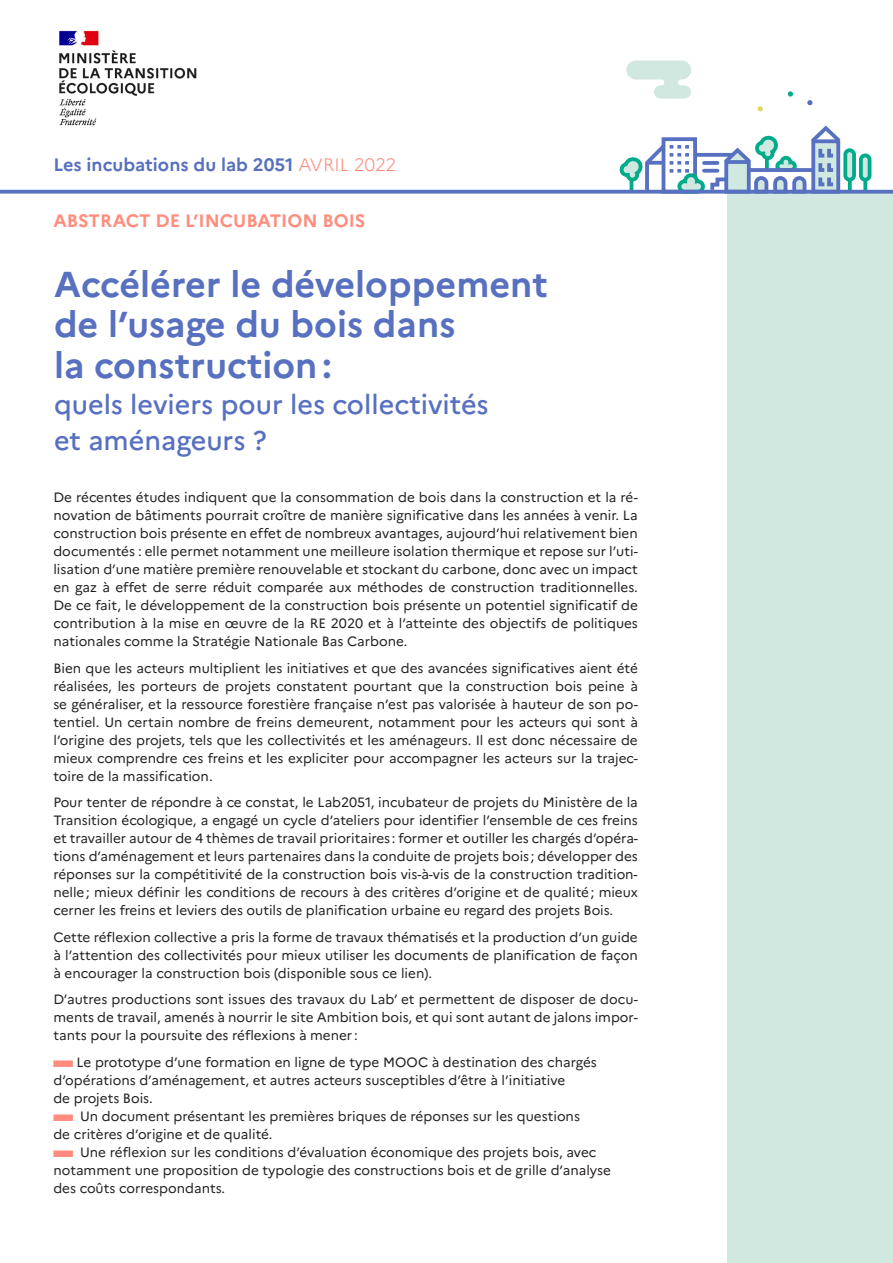
<style>
.page{position:relative;width:893px;height:1263px;background:#fff}
.page>*{position:absolute;margin:0;border:0;box-sizing:border-box;transform-origin:0 0}
.t1{font:700 36px/40.5px "Marianne";color:#5770bf}
.t2{font:500 27px/36px "Marianne";color:#5770bf}
.t3{font:700 18px "Marianne";color:#5770bf}
.t4{font:700 18px "Marianne";color:#ff8c7d}
.t5{font:13.5px/18px "Marianne";color:#231f20;text-align:justify}
.s1{font-weight:300;color:#ff8c7d}
</style>
<div class="page">
<div style="left:727px;top:192px;width:166px;height:1071px;background:#d1e8e0"></div>
<svg style="left:758px;top:106px;width:5px;height:5px"></svg>
<svg style="left:807px;top:100px;width:5px;height:5px"></svg>
<svg style="left:788px;top:91px;width:5px;height:6px"></svg>
<div style="left:845px;top:150px;width:9px;height:30px;background:#d1e8e0;border-radius:4px"></div>
<div style="left:843px;top:148px;width:13px;height:34px;border:4px solid #00ab8c;border-radius:4px"></div>
<svg style="left:848px;top:180px;width:4px;height:10px"></svg>
<div style="left:861px;top:155px;width:9px;height:25px;background:#d1e8e0;border-radius:4px"></div>
<div style="left:859px;top:153px;width:12px;height:29px;border:4px solid #00ab8c;border-radius:4px"></div>
<svg style="left:863px;top:180px;width:4px;height:10px"></svg>
<svg style="left:616px;top:125px;width:228px;height:65px"></svg>
<svg style="left:626px;top:60px;width:65px;height:39px"></svg>
<svg style="left:0;top:190px;width:893px;height:4px;background:#657cc4"></svg>
<div style="left:53px;top:1060px;width:20px;height:7px;background:#ff8c7d"></div>
<div style="left:53px;top:1114px;width:20px;height:7px;background:#ff8c7d"></div>
<div style="left:53px;top:1150px;width:20px;height:7px;background:#ff8c7d"></div>
<img style="left:59px;top:30px;width:138px;height:96px">
<h3 class="t3" style="left:53px;top:153px;width:345px">Les incubations du lab 2051 <span class="s1">AVRIL 2022</span></h3>
<h3 class="t4" style="left:53px;top:210px;width:314px">ABSTRACT DE L’INCUBATION BOIS</h3>
<h1 class="t1" style="left:54px;top:264px;width:495px">Accélérer le développement de l’usage du bois dans<br>la construction:</h1>
<h2 class="t2" style="left:54px;top:386px;width:436px">quels leviers pour les collectivités et aménageurs ?</h2>
<p class="t5" style="left:53px;top:488px;width:586px">De récentes études indiquent que la consommation de bois dans la construction et la ré&shy;novation de bâtiments pourrait croître de manière significative dans les années à venir. La construction bois présente en effet de nombreux avantages, aujourd’hui relativement bien documentés : elle permet notamment une meilleure isolation thermique et repose sur l’uti&shy;lisation d’une matière première renouvelable et stockant du carbone, donc avec un impact en gaz à effet de serre réduit comparée aux méthodes de construction traditionnelles.<br>De ce fait, le développement de la construction bois présente un potentiel significatif de contribution à la mise en œuvre de la RE 2020 et à l’atteinte des objectifs de politiques nationales comme la Stratégie Nationale Bas Carbone.</p>
<p class="t5" style="left:53px;top:659px;width:586px">Bien que les acteurs multiplient les initiatives et que des avancées significatives aient été réalisées, les porteurs de projets constatent pourtant que la construction bois peine à se généraliser, et la ressource forestière française n’est pas valorisée à hauteur de son po&shy;tentiel. Un certain nombre de freins demeurent, notamment pour les acteurs qui sont à l’origine des projets, tels que les collectivités et les aménageurs. Il est donc nécessaire de mieux comprendre ces freins et les expliciter pour accompagner les acteurs sur la trajec&shy;toire de la massification.</p>
<p class="t5" style="left:53px;top:793px;width:586px">Pour tenter de répondre à ce constat, le Lab2051, incubateur de projets du Ministère de la Transition écologique, a engagé un cycle d’ateliers pour identifier l’ensemble de ces freins et travailler autour de 4 thèmes de travail prioritaires : former et outiller les chargés d’opéra&shy;tions d’aménagement et leurs partenaires dans la conduite de projets bois ; développer des réponses sur la compétitivité de la construction bois vis-à-vis de la construction tradition&shy;nelle; mieux définir les conditions de recours à des critères d’origine et de qualité; mieux cerner les freins et leviers des outils de planification urbaine eu regard des projets Bois.</p>
<p class="t5" style="left:53px;top:928px;width:586px">Cette réflexion collective a pris la forme de travaux thématisés et la production d’un guide à l’attention des collectivités pour mieux utiliser les documents de planification de façon à encourager la construction bois (disponible sous ce lien).</p>
<p class="t5" style="left:53px;top:990px;width:586px">D’autres productions sont issues des travaux du Lab’ et permettent de disposer de docu&shy;ments de travail, amenés à nourrir le site Ambition bois, et qui sont autant de jalons impor&shy;tants pour la poursuite des réflexions à mener:</p>
<p class="t5" style="left:53px;top:1053px;width:545px;text-align:left;text-indent:23px">Le prototype d’une formation en ligne de type MOOC à destination des chargés d’opérations d’aménagement, et autres acteurs susceptibles d’être à l’initiative<br>de projets Bois.</p>
<p class="t5" style="left:53px;top:1107px;width:528px;text-indent:27px">Un document présentant les premières briques de réponses sur les questions de critères d’origine et de qualité.</p>
<p class="t5" style="left:53px;top:1143px;width:559px;text-align:left;text-indent:27px">Une réflexion sur les conditions d’évaluation économique des projets bois, avec notamment une proposition de typologie des constructions bois et de grille d’analyse des coûts correspondants.</p>
</div>
